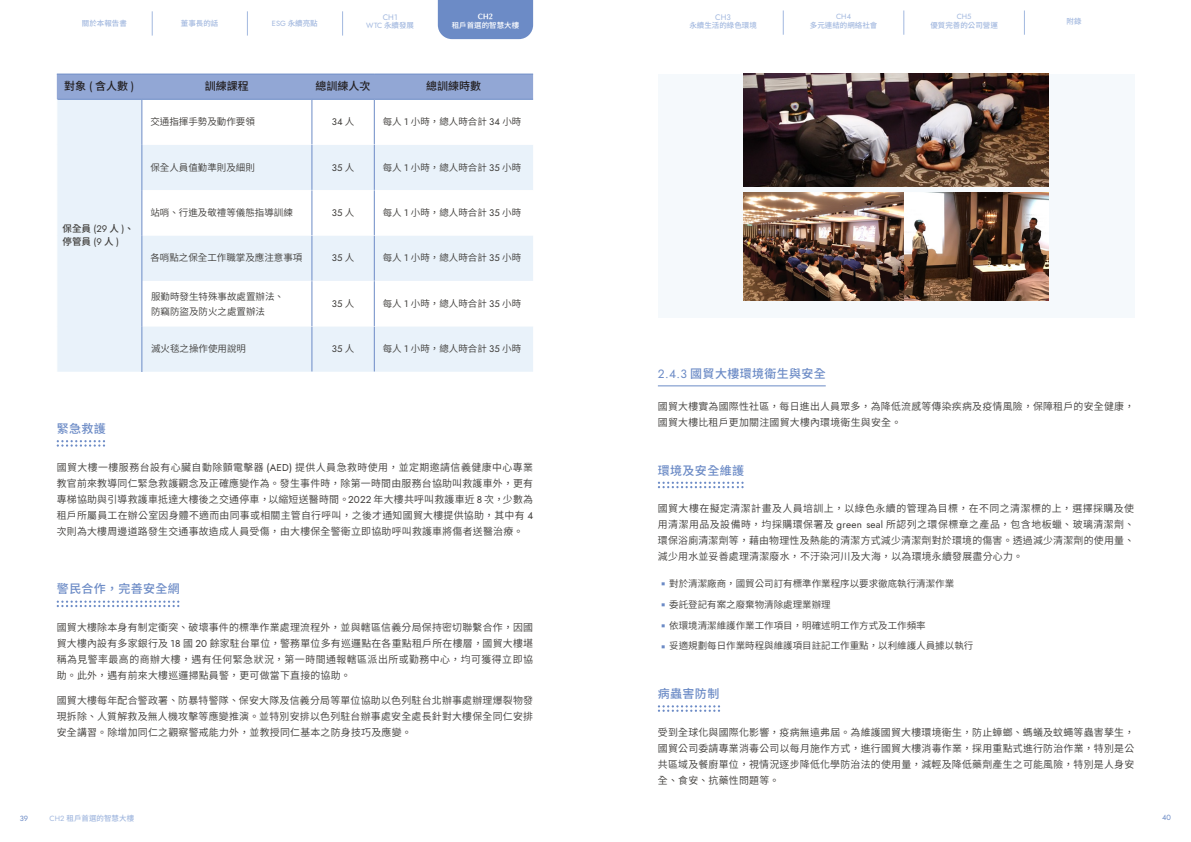
<style>
.page{position:relative;width:1191px;height:842px;background:#fff}
.page>*{position:absolute;margin:0;border:0;box-sizing:border-box;transform-origin:0 0}
.小標_12{font:500 12px "Noto Sans CJ Ktc";letter-spacing:.03em;color:#6c8bc6}
.表格項目_9_5{font:500 11px "Noto Sans CJ Ktc";color:#231f20}
.內文_10{font:600 10px/16px "Noto Sans CJ Ktc";letter-spacing:.025em;color:#3d3b38;text-align:justify}
.表格項目_9_5-2{font:600 9.5px "Noto Sans CJ Ktc";color:#3d3b38}
.表格項目_9_5-3{font:600 9.5px "Noto Sans CJ Ktc";color:#3d3c3a}
.表格項目_9_5-4{font:9.5px "Jost";color:#3d3b38}
.表格項目_9_5-5{font:500 9.5px "Noto Sans CJ Ktc";color:#3d3b38}
.t1{font:8px "Jost";color:#a2b8df}
.t2{font:500 7.5px "Noto Sans CJ Ktc";color:#a2b8df}
.t3{font:500 7.5px "Noto Sans CJ Ktc";color:#fff}
.t4{font:7.5px "Jost";color:#a2b8df}
.t5{font:7.5px "Jost";color:#6c8bc6}
.t6{font:800 7.5px "AR Fang Xin Shu H7 C95 DB5";color:#fff}
.s1{font-family:"Jost";font-weight:400}
.s2{font-family:"Noto Sans CJ Ktc";font-weight:600}
.s3{font-size:11px;color:#6c8bc6}
</style>
<div class="page">
<div style="left:438px;top:0;width:95px;height:39px;background:#6c8bc6"></div>
<svg style="left:247px;top:11px;width:1px;height:25px"></svg>
<svg style="left:152px;top:11px;width:1px;height:25px"></svg>
<svg style="left:342px;top:11px;width:1px;height:25px"></svg>
<svg style="left:1024px;top:10px;width:1px;height:25px"></svg>
<svg style="left:903px;top:10px;width:1px;height:25px"></svg>
<svg style="left:783px;top:10px;width:1px;height:25px"></svg>
<svg style="left:57px;top:601px;width:122px;height:6px"></svg>
<svg style="left:57px;top:440px;width:48px;height:7px"></svg>
<div style="left:57px;top:75px;width:476px;height:24px;background:#92a7d5"></div>
<div style="left:58px;top:100px;width:475px;height:272px;background:#e9f2fa"></div>
<svg style="left:143px;top:100px;width:390px;height:226px"></svg>
<hr style="left:312px;top:145px;width:1px;height:45px;background:#6c8bc6">
<hr style="left:374px;top:145px;width:1px;height:45px;background:#6c8bc6">
<hr style="left:312px;top:190px;width:1px;height:45px;background:#6c8bc6">
<hr style="left:374px;top:190px;width:1px;height:45px;background:#6c8bc6">
<hr style="left:312px;top:236px;width:1px;height:45px;background:#6c8bc6">
<hr style="left:374px;top:236px;width:1px;height:45px;background:#6c8bc6">
<hr style="left:312px;top:281px;width:1px;height:45px;background:#6c8bc6">
<hr style="left:374px;top:281px;width:1px;height:45px;background:#6c8bc6">
<hr style="left:312px;top:327px;width:1px;height:44px;background:#6c8bc6">
<hr style="left:374px;top:327px;width:1px;height:44px;background:#6c8bc6">
<hr style="left:312px;top:100px;width:1px;height:44px;background:#6c8bc6">
<hr style="left:374px;top:100px;width:1px;height:44px;background:#6c8bc6">
<hr style="left:57px;top:74px;width:85px;height:1px;background:#6c8bc6">
<hr style="left:142px;top:74px;width:170px;height:1px;background:#6c8bc6">
<hr style="left:312px;top:74px;width:62px;height:1px;background:#6c8bc6">
<hr style="left:374px;top:74px;width:159px;height:1px;background:#6c8bc6">
<hr style="left:57px;top:99px;width:85px;height:1px;background:#6c8bc6">
<hr style="left:142px;top:99px;width:170px;height:1px;background:#6c8bc6">
<hr style="left:312px;top:99px;width:62px;height:1px;background:#6c8bc6">
<hr style="left:374px;top:99px;width:159px;height:1px;background:#6c8bc6">
<hr style="left:57px;top:99px;width:1px;height:46px;background:#fff">
<hr style="left:142px;top:99px;width:1px;height:46px;background:#6c8bc6">
<hr style="left:142px;top:145px;width:1px;height:45px;background:#6c8bc6">
<hr style="left:142px;top:190px;width:1px;height:45px;background:#6c8bc6">
<hr style="left:142px;top:235px;width:1px;height:46px;background:#6c8bc6">
<hr style="left:142px;top:281px;width:1px;height:45px;background:#6c8bc6">
<hr style="left:142px;top:326px;width:1px;height:46px;background:#6c8bc6">
<hr style="left:658px;top:385px;width:167px;height:1px;background:#6c8bc6">
<svg style="left:658px;top:482px;width:85px;height:6px"></svg>
<svg style="left:658px;top:705px;width:62px;height:7px"></svg>
<div style="left:658px;top:74px;width:476px;height:243px;background:#f5f9fc"></div>
<img style="left:744px;top:74px;width:304px;height:112px">
<img style="left:744px;top:193px;width:304px;height:107px">
<p class="t1" style="left:383px;top:12px;width:16px">CH1</p>
<p class="t2" style="left:82px;top:19px;width:46px">關於本報告書</p>
<p class="t2" style="left:272px;top:19px;width:47px"><span class="s1">ESG</span> 永續亮點</p>
<p class="t2" style="left:181px;top:19px;width:39px">董事長的話</p>
<p class="t2" style="left:366px;top:21px;width:49px"><span class="s1">WTC</span> 永續發展</p>
<p class="t6" style="left:478px;top:12px;width:17px">CH2</p>
<p class="t3" style="left:452px;top:21px;width:69px">租戶首選的智慧大樓</p>
<p class="表格項目_9_5" style="left:64px;top:80px;width:72px">對象 <span class="s1">(</span> 含人數 <span class="s1">)</span></p>
<p class="表格項目_9_5" style="left:205px;top:80px;width:45px">訓練課程</p>
<p class="表格項目_9_5" style="left:315px;top:80px;width:56px">總訓練人次</p>
<p class="表格項目_9_5" style="left:426px;top:80px;width:56px">總訓練時數</p>
<p class="表格項目_9_5-5" style="left:62px;top:223px;width:73px">保全員 <span class="s1">(29</span> 人 <span class="s1">)</span>、</p>
<p class="表格項目_9_5-5" style="left:62px;top:236px;width:58px">停管員 <span class="s1">(9</span> 人 <span class="s1">)</span></p>
<p class="表格項目_9_5-2" style="left:150px;top:116px;width:106px">交通指揮手勢及動作要領</p>
<p class="表格項目_9_5-4" style="left:332px;top:115px;width:24px">34 <span class="s2">人</span></p>
<p class="表格項目_9_5-2" style="left:383px;top:116px;width:140px">每人 <span class="s1">1</span> 小時，總人時合計 <span class="s1">34</span> 小時</p>
<p class="表格項目_9_5-2" style="left:150px;top:162px;width:106px">保全人員值勤準則及細則</p>
<p class="表格項目_9_5-4" style="left:332px;top:161px;width:24px">35 <span class="s2">人</span></p>
<p class="表格項目_9_5-2" style="left:383px;top:162px;width:140px">每人 <span class="s1">1</span> 小時，總人時合計 <span class="s1">35</span> 小時</p>
<p class="表格項目_9_5-2" style="left:150px;top:207px;width:144px">站哨、行進及敬禮等儀態指導訓練</p>
<p class="表格項目_9_5-4" style="left:332px;top:206px;width:24px">35 <span class="s2">人</span></p>
<p class="表格項目_9_5-2" style="left:383px;top:207px;width:140px">每人 <span class="s1">1</span> 小時，總人時合計 <span class="s1">35</span> 小時</p>
<p class="表格項目_9_5-2" style="left:150px;top:252px;width:153px">各哨點之保全工作職掌及應注意事項</p>
<p class="表格項目_9_5-4" style="left:332px;top:252px;width:24px">35 <span class="s2">人</span></p>
<p class="表格項目_9_5-2" style="left:383px;top:252px;width:140px">每人 <span class="s1">1</span> 小時，總人時合計 <span class="s1">35</span> 小時</p>
<p class="表格項目_9_5-4" style="left:332px;top:297px;width:24px">35 <span class="s2">人</span></p>
<p class="表格項目_9_5-2" style="left:383px;top:298px;width:140px">每人 <span class="s1">1</span> 小時，總人時合計 <span class="s1">35</span> 小時</p>
<p class="表格項目_9_5-4" style="left:332px;top:342px;width:24px">35 <span class="s2">人</span></p>
<p class="表格項目_9_5-2" style="left:383px;top:343px;width:140px">每人 <span class="s1">1</span> 小時，總人時合計 <span class="s1">35</span> 小時</p>
<p class="表格項目_9_5-3" style="left:151px;top:291px;width:134px">服勤時發生特殊事故處置辦法、</p>
<p class="表格項目_9_5-3" style="left:151px;top:306px;width:115px">防竊防盜及防火之處置辦法</p>
<p class="表格項目_9_5-3" style="left:151px;top:344px;width:96px">滅火毯之操作使用說明</p>
<p class="小標_12" style="left:57px;top:422px;width:51px">緊急救護</p>
<p class="內文_10" style="left:57px;top:459px;width:478px">國貿大樓一樓服務台設有心臟自動除顫電擊器 <span class="s1">(AED)</span> 提供人員急救時使用，並定期邀請信義健康中心專業教官前來教導同仁緊急救護觀念及正確應變作為。發生事件時，除第一時間由服務台協助叫救護車外，更有專梯協助與引導救護車抵達大樓後之交通停車，以縮短送醫時間。<span class="s1">2022</span> 年大樓共呼叫救護車近 <span class="s1">8</span> 次，少數為租戶所屬員工在辦公室因身體不適而由同事或相關主管自行呼叫，之後才通知國貿大樓提供協助，其中有 <span class="s1">4</span>次則為大樓周邊道路發生交通事故造成人員受傷，由大樓保全警衛立即協助呼叫救護車將傷者送醫治療。</p>
<p class="小標_12" style="left:57px;top:582px;width:125px">警民合作，完善安全網</p>
<p class="內文_10" style="left:57px;top:620px;width:478px">國貿大樓除本身有制定衝突、破壞事件的標準作業處理流程外，並與轄區信義分局保持密切聯繫合作，因國貿大樓內設有多家銀行及 <span class="s1">18</span> 國 <span class="s1">20</span> 餘家駐台單位，警務單位多有巡邏點在各重點租戶所在樓層，國貿大樓堪稱為見警率最高的商辦大樓，遇有任何緊急狀況，第一時間通報轄區派出所或勤務中心，均可獲得立即協助。此外，遇有前來大樓巡邏掃點員警，更可做當下直接的協助。</p>
<p class="內文_10" style="left:57px;top:692px;width:478px">國貿大樓每年配合警政署、防暴特警隊、保安大隊及信義分局等單位協助以色列駐台北辦事處辦理爆裂物發現拆除、人質解救及無人機攻擊等應變推演。並特別安排以色列駐台辦事處安全處長針對大樓保全同仁安排安全講習。除增加同仁之觀察警戒能力外，並教授同仁基本之防身技巧及應變。</p>
<p class="t1" style="left:715px;top:12px;width:17px">CH3</p>
<p class="t2" style="left:689px;top:21px;width:69px">永續生活的綠色環境</p>
<p class="t4" style="left:836px;top:12px;width:16px">CH4</p>
<p class="t2" style="left:810px;top:21px;width:69px">多元連結的網絡社會</p>
<p class="t4" style="left:956px;top:12px;width:16px">CH5</p>
<p class="t2" style="left:930px;top:21px;width:69px">優質完善的公司營運</p>
<p class="t2" style="left:1066px;top:17px;width:16px">附錄</p>
<p class="小標_12" style="left:658px;top:367px;width:169px"><span class="s1">2.4.3</span> 國貿大樓環境衛生與安全</p>
<p class="內文_10" style="left:658px;top:399px;width:478px">國貿大樓實為國際性社區，每日進出人員眾多，為降低流感等傳染疾病及疫情風險，保障租戶的安全健康，國貿大樓比租戶更加關注國貿大樓內環境衛生與安全。</p>
<p class="小標_12" style="left:658px;top:463px;width:88px">環境及安全維護</p>
<p class="內文_10" style="left:658px;top:501px;width:478px">國貿大樓在擬定清潔計畫及人員培訓上，以綠色永續的管理為目標，在不同之清潔標的上，選擇採購及使用清潔用品及設備時，均採購環保署及 <span class="s1">green seal</span> 所認列之環保標章之產品，包含地板蠟、玻璃清潔劑、環保浴廁清潔劑等，藉由物理性及熱能的清潔方式減少清潔劑對於環境的傷害。透過減少清潔劑的使用量、減少用水並妥善處理清潔廢水，不汙染河川及大海，以為環境永續發展盡分心力。</p>
<p class="表格項目_9_5-2" style="left:658px;top:578px;width:298px"><span class="s3">▪</span>對於清潔廠商，國貿公司訂有標準作業程序以要求徹底執行清潔作業</p>
<p class="表格項目_9_5-2" style="left:658px;top:599px;width:174px"><span class="s3">▪</span>委託登記有案之廢棄物清除處理業辦理</p>
<p class="表格項目_9_5-2" style="left:658px;top:620px;width:269px"><span class="s3">▪</span>依環境清潔維護作業工作項目，明確述明工作方式及工作頻率</p>
<p class="表格項目_9_5-2" style="left:658px;top:641px;width:317px"><span class="s3">▪</span>妥適規劃每日作業時程與維護項目註記工作重點，以利維護人員據以執行</p>
<p class="小標_12" style="left:658px;top:687px;width:63px">病蟲害防制</p>
<p class="內文_10" style="left:658px;top:725px;width:478px">受到全球化與國際化影響，疫病無遠弗屆。為維護國貿大樓環境衛生，防止蟑螂、螞蟻及蚊蠅等蟲害孳生，國貿公司委請專業消毒公司以每月施作方式，進行國貿大樓消毒作業，採用重點式進行防治作業，特別是公共區域及餐廚單位，視情況逐步降低化學防治法的使用量，減輕及降低藥劑產生之可能風險，特別是人身安全、食安、抗藥性問題等。</p>
<p class="t5" style="left:20px;top:813px;width:10px">39</p>
<p class="t2" style="left:50px;top:814px;width:86px"><span class="s1">CH2</span> 租戶首選的智慧大樓</p>
<p class="t5" style="left:1162px;top:812px;width:10px">40</p>
</div>
